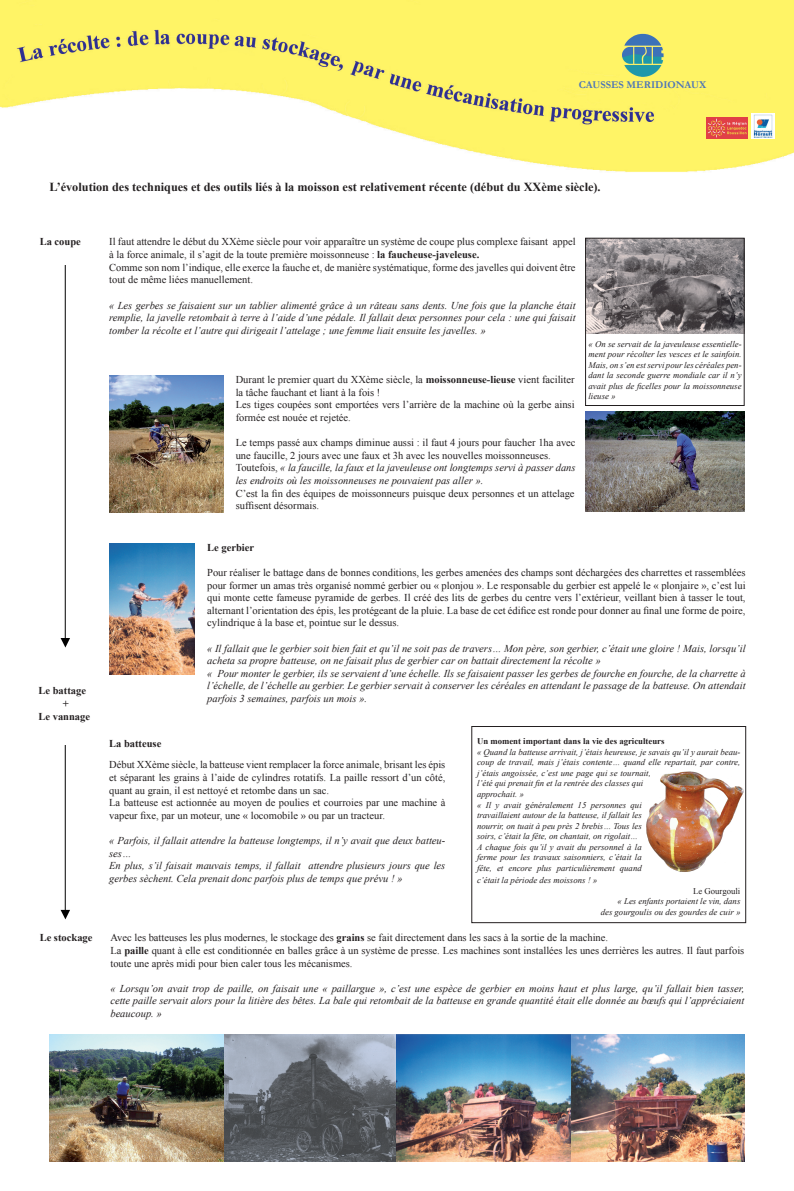
<style>
.page{position:relative;width:794px;height:1191px;background:#fff}
.page>*{position:absolute;margin:0;border:0;box-sizing:border-box;transform-origin:0 0}
.t1{font:700 12.25px "Times New Roman";color:#231f20}
.t2{font:10.5px/12.6px "Times New Roman";color:#231f20}
.t3{font:italic 10.5px/12.6px "Times New Roman";color:#231f20;text-align:justify}
.t4{font:700 10.5px/12.6px "Times New Roman";color:#231f20;text-align:center}
.t5{font:700 10.5px "Garamond";color:#4c74b8}
.t6{font:italic 8.75px/10.5px "Times New Roman";color:#231f20;text-align:justify}
.t7{font:700 8.75px "Times New Roman";color:#231f20}
.t8{font:8.75px "Times New Roman";color:#231f20}
.s1{font-weight:700}
.s2{font-style:italic}
</style>
<div class="page">
<img style="left:0;top:0;width:794px;height:1162px">
<img style="left:587px;top:240px;width:155px;height:94px">
<img style="left:109px;top:376px;width:114px;height:136px">
<img style="left:585px;top:412px;width:159px;height:99px">
<img style="left:109px;top:543px;width:86px;height:132px">
<div style="left:471px;top:726px;width:275px;height:197px;border:1px solid #231f20"></div>
<img style="left:645px;top:770px;width:99px;height:102px">
<img style="left:621px;top:30px;width:44px;height:51px">
<img style="left:707px;top:117px;width:40px;height:22px">
<img style="left:751px;top:114px;width:23px;height:25px">
<img style="left:50px;top:1034px;width:694px;height:127px">
<div style="left:585px;top:238px;width:159px;height:168px;border:1px solid #231f20"></div>
<hr style="left:65px;top:265px;width:1px;height:373px;background:#000">
<svg style="left:61px;top:638px;width:9px;height:9px"></svg>
<hr style="left:65px;top:745px;width:1px;height:165px;background:#000">
<svg style="left:61px;top:910px;width:9px;height:9px"></svg>
<p class="t5" style="left:578px;top:78px;width:129px">CAUSSES MERIDIONAUX</p>
<p class="t1" style="left:50px;top:178px;width:552px">L’évolution des techniques et des outils liés à la moisson est relativement récente (début du XXème siècle).</p>
<p class="t4" style="left:40px;top:235px;width:43px">La coupe</p>
<p class="t4" style="left:38px;top:684px;width:53px">Le battage +<br>Le vannage</p>
<p class="t2" style="left:109px;top:235px;width:468px">Il faut attendre le début du XXème siècle pour voir apparaître un système de coupe plus complexe faisant appel à la force animale, il s’agit de la toute première moissonneuse : <span class="s1">la faucheuse-javeleuse.<br></span>Comme son nom l’indique, elle exerce la fauche et, de manière systématique, forme des javelles qui doivent être tout de même liées manuellement.</p>
<p class="t3" style="left:109px;top:298px;width:468px">« Les gerbes se faisaient sur un tablier alimenté grâce à un râteau sans dents. Une fois que la planche était remplie, la javelle retombait à terre à l’aide d’une pédale. Il fallait deux personnes pour cela : une qui faisait tomber la récolte et l’autre qui dirigeait l’attelage ; une femme liait ensuite les javelles. »</p>
<p class="t2" style="left:236px;top:373px;width:340px">Durant le premier quart du XXème siècle, la <span class="s1">moissonneuse-lieuse</span> vient faciliter la tâche fauchant et liant à la fois !<br>Les tiges coupées sont emportées vers l’arrière de la machine où la gerbe ainsi formée est nouée et rejetée.</p>
<p class="t2" style="left:236px;top:436px;width:341px">Le temps passé aux champs diminue aussi : il faut 4 jours pour faucher 1ha avec une faucille, 2 jours avec une faux et 3h avec les nouvelles moissonneuses.<br>Toutefois, <span class="s2">« la faucille, la faux et la javeuleuse ont longtemps servi à passer dans les endroits où les moissonneuses ne pouvaient pas aller ».</span></p>
<p class="t2" style="left:236px;top:486px;width:340px">C’est la fin des équipes de moissonneurs puisque deux personnes et un attelage suffisent désormais.</p>
<p class="t6" style="left:588px;top:338px;width:154px">« On se servait de la javeuleuse essentielle&shy;ment pour récolter les vesces et le sainfoin.<br>Mais, on s’en est servi pour les céréales pen&shy;dant la seconde guerre mondiale car il n’y avait plus de ficelles pour la moissonneuse lieuse »</p>
<p class="t4" style="left:207px;top:540px;width:48px">Le gerbier</p>
<p class="t2" style="left:207px;top:566px;width:540px;text-align:justify">Pour réaliser le battage dans de bonnes conditions, les gerbes amenées des champs sont déchargées des charrettes et rassemblées pour former un amas très organisé nommé gerbier ou « plonjou ». Le responsable du gerbier est appelé le « plonjaire », c’est lui qui monte cette fameuse pyramide de gerbes. Il créé des lits de gerbes du centre vers l’extérieur, veillant bien à tasser le tout, alternant l’orientation des épis, les protégeant de la pluie. La base de cet édifice est ronde pour donner au final une forme de poire, cylindrique à la base et, pointue sur le dessus.</p>
<p class="t3" style="left:207px;top:641px;width:540px;text-align:left">« Il fallait que le gerbier soit bien fait et qu’il ne soit pas de travers… Mon père, son gerbier, c’était une gloire ! Mais, lorsqu’il acheta sa propre batteuse, on ne faisait plus de gerbier car on battait directement la récolte »<br>« Pour monter le gerbier, ils se servaient d’une échelle. Ils se faisaient passer les gerbes de fourche en fourche, de la charrette à l’échelle, de l’échelle au gerbier. Le gerbier servait à conserver les céréales en attendant le passage de la batteuse. On attendait parfois 3 semaines, parfois un mois ».</p>
<p class="t4" style="left:109px;top:737px;width:54px">La batteuse</p>
<p class="t2" style="left:109px;top:758px;width:338px">Début XXème siècle, la batteuse vient remplacer la force animale, brisant les épis et séparant les grains à l’aide de cylindres rotatifs. La paille ressort d’un côté, quant au grain, il est nettoyé et retombe dans un sac.<br>La batteuse est actionnée au moyen de poulies et courroies par une machine à vapeur fixe, par un moteur, une « locomobile » ou par un tracteur.</p>
<p class="t3" style="left:109px;top:834px;width:338px;text-align:left">« Parfois, il fallait attendre la batteuse longtemps, il n’y avait que deux batteu&shy;ses…<br>En plus, s’il faisait mauvais temps, il fallait attendre plusieurs jours que les gerbes sèchent. Cela prenait donc parfois plus de temps que prévu ! »</p>
<p class="t7" style="left:477px;top:735px;width:189px">Un moment important dans la vie des agriculteurs</p>
<p class="t6" style="left:477px;top:746px;width:265px;text-align:left">« Quand la batteuse arrivait, j’étais heureuse, je savais qu’il y aurait beau&shy;coup de travail, mais j’étais contente… quand elle repartait, par contre, j’étais angoissée, c’est une page qui se tournait,<br>l’été qui prenait fin et la rentrée des classes qui<br>approchait. »<br>« Il y avait généralement 15 personnes qui<br>travaillaient autour de la batteuse, il fallait les<br>nourrir, on tuait à peu près 2 brebis… Tous les<br>soirs, c’était la fête, on chantait, on rigolait…<br>A chaque fois qu’il y avait du personnel à la<br>ferme pour les travaux saisonniers, c’était la<br>fête, et encore plus particulièrement quand</p>
<p class="t6" style="left:477px;top:874px;width:122px">c’était la période des moissons ! »</p>
<p class="t8" style="left:693px;top:884px;width:49px">Le Gourgouli</p>
<p class="t6" style="left:601px;top:895px;width:141px;text-align:right">« Les enfants portaient le vin, dans<br>des gourgoulis ou des gourdes de cuir »</p>
<p class="t4" style="left:40px;top:931px;width:54px">Le stockage</p>
<p class="t2" style="left:110px;top:931px;width:635px">Avec les batteuses les plus modernes, le stockage des <span class="s1">grains</span> se fait directement dans les sacs à la sortie de la machine.<br>La <span class="s1">paille</span> quant à elle est conditionnée en balles grâce à un système de presse. Les machines sont installées les unes derrières les autres. Il faut parfois toute une après midi pour bien caler tous les mécanismes.</p>
<p class="t3" style="left:110px;top:981px;width:635px">« Lorsqu’on avait trop de paille, on faisait une « paillargue », c’est une espèce de gerbier en moins haut et plus large, qu’il fallait bien tasser, cette paille servait alors pour la litière des bêtes. La bale qui retombait de la batteuse en grande quantité était elle donnée au bœufs qui l’appréciaient beaucoup. »</p>
</div>
